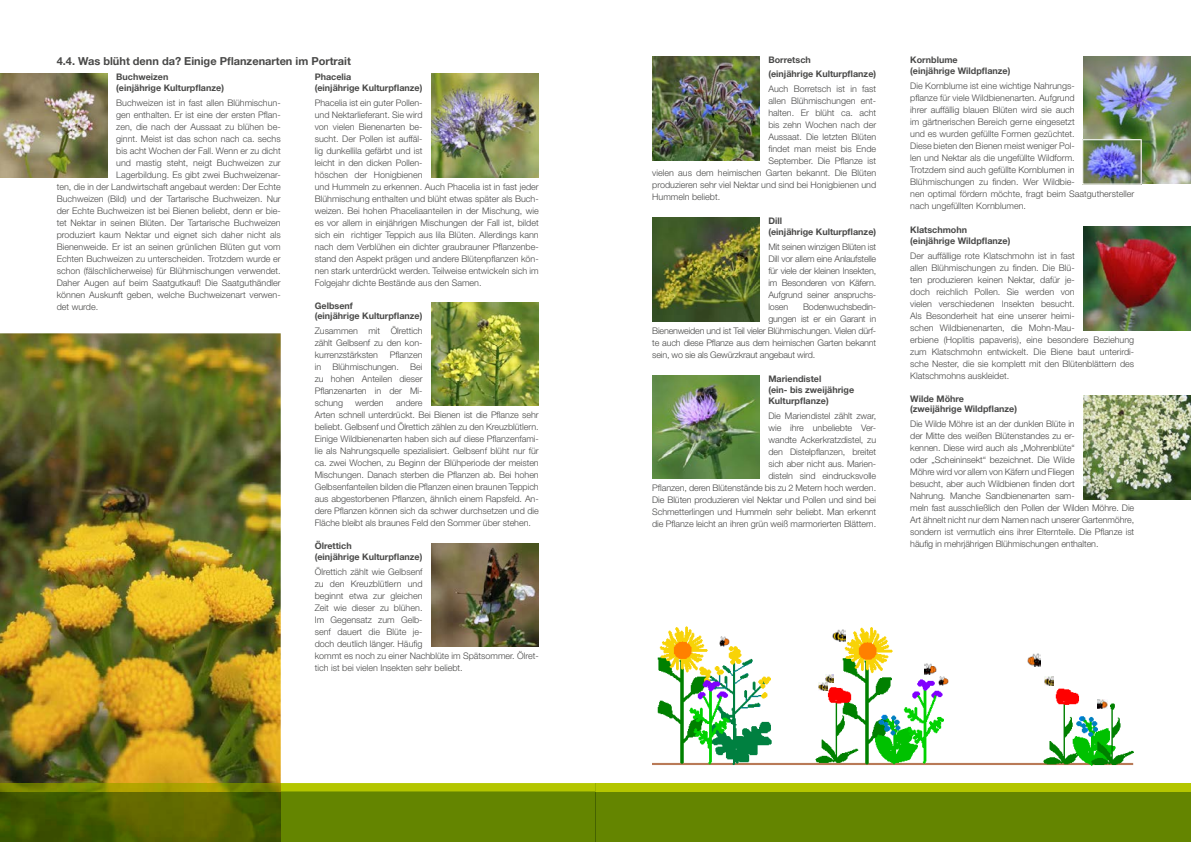
<style>
.page{position:relative;width:1191px;height:842px;background:#fff}
.page>*{position:absolute;margin:0;border:0;box-sizing:border-box;transform-origin:0 0}
.t1{font:700 11px "Helvetica Neue LT Std";color:#494948}
.t2{font:300 9px/12px "Helvetica Neue LT Std";color:#494948}
.t3{font:700 9px/10.8px "Helvetica Neue LT Std";color:#494948}
.t4{font:300 9px "Helvetica Neue LT Std";letter-spacing:-.02em;color:#494948}
</style>
<div class="page">
<img style="left:0;top:74px;width:108px;height:103px">
<img style="left:431px;top:74px;width:108px;height:103px">
<img style="left:431px;top:302px;width:108px;height:104px">
<img style="left:431px;top:543px;width:108px;height:104px">
<img style="left:652px;top:57px;width:108px;height:103px">
<img style="left:652px;top:218px;width:108px;height:103px">
<img style="left:1083px;top:227px;width:108px;height:103px">
<img style="left:1083px;top:396px;width:108px;height:103px">
<img style="left:652px;top:626px;width:482px;height:140px">
<svg style="left:832px;top:629px;width:13px;height:12px"></svg>
<svg style="left:818px;top:674px;width:15px;height:17px"></svg>
<svg style="left:1044px;top:676px;width:9px;height:9px"></svg>
<svg style="left:1027px;top:654px;width:13px;height:12px"></svg>
<svg style="left:1098px;top:700px;width:9px;height:9px"></svg>
<svg style="left:924px;top:663px;width:24px;height:23px"></svg>
<svg style="left:719px;top:637px;width:10px;height:9px"></svg>
<img style="left:0;top:333px;width:281px;height:450px">
<img style="left:1083px;top:57px;width:108px;height:127px">
<img style="left:1082px;top:139px;width:59px;height:46px">
<img style="left:652px;top:375px;width:108px;height:103px">
<div style="left:595px;top:791px;width:596px;height:51px;background:#648500"></div>
<div style="left:595px;top:783px;width:596px;height:8px;background:#b4c600"></div>
<div style="left:281px;top:791px;width:314px;height:51px;background:#648500"></div>
<img style="left:0;top:783px;width:281px;height:59px">
<svg style="left:281px;top:783px;width:314px;height:8px;background:#b4c601"></svg>
<p class="t1" style="left:57px;top:54px;width:296px">4.4. Was blüht denn da? Einige Pflanzenarten im Portrait</p>
<p class="t3" style="left:315px;top:71px;width:109px">Phacelia<br>(einjährige Kulturpflanze)</p>
<p class="t2" style="left:315px;top:96px;width:225px">Phacelia ist ein guter Pollen-<br>und Nektarlieferant. Sie wird<br>von vielen Bienenarten be-<br>sucht. Der Pollen ist auffäl-<br>lig dunkellila gefärbt und ist<br>leicht in den dicken Pollen-<br>höschen der Honigbienen<br>und Hummeln zu erkennen. Auch Phacelia ist in fast jeder Blühmischung enthalten und blüht etwas später als Buch&shy;weizen. Bei hohen Phaceliaanteilen in der Mischung, wie es vor allem in einjährigen Mischungen der Fall ist, bildet sich ein richtiger Teppich aus lila Blüten. Allerdings kann nach dem Verblühen ein dichter graubrauner Pflanzenbe&shy;stand den Aspekt prägen und andere Blütenpflanzen kön&shy;nen stark unterdrückt werden. Teilweise entwickeln sich im Folgejahr dichte Bestände aus den Samen.</p>
<p class="t3" style="left:315px;top:300px;width:109px">Gelbsenf<br>(einjährige Kulturpflanze)</p>
<p class="t2" style="left:315px;top:325px;width:109px;text-align:justify">Zusammen mit Ölrettich zählt Gelbsenf zu den kon&shy;kurrenzstärksten</p>
<p class="t3" style="left:116px;top:71px;width:109px">Buchweizen<br>(einjährige Kulturpflanze)</p>
<p class="t2" style="left:116px;top:96px;width:166px">Buchweizen ist in fast allen Blühmischun-</p>
<p class="t2" style="left:116px;top:108px;width:166px">gen enthalten. Er ist eine der ersten Pflan-</p>
<p class="t2" style="left:116px;top:120px;width:166px">zen, die nach der Aussaat zu blühen be-</p>
<p class="t2" style="left:116px;top:132px;width:166px">ginnt. Meist ist das schon nach ca. sechs</p>
<p class="t2" style="left:116px;top:144px;width:166px">bis acht Wochen der Fall. Wenn er zu dicht</p>
<p class="t2" style="left:116px;top:156px;width:166px">und mastig steht, neigt Buchweizen zur</p>
<p class="t2" style="left:116px;top:168px;width:166px">Lagerbildung. Es gibt zwei Buchweizenar-</p>
<p class="t2" style="left:57px;top:180px;width:225px">ten, die in der Landwirtschaft angebaut werden: Der Echte</p>
<p class="t2" style="left:57px;top:192px;width:225px">Buchweizen (Bild) und der Tartarische Buchweizen. Nur</p>
<p class="t2" style="left:57px;top:204px;width:225px">der Echte Buchweizen ist bei Bienen beliebt, denn er bie-</p>
<p class="t2" style="left:57px;top:216px;width:225px">tet Nektar in seinen Blüten. Der Tartarische Buchweizen</p>
<p class="t2" style="left:57px;top:228px;width:225px">produziert kaum Nektar und eignet sich daher nicht als</p>
<p class="t2" style="left:57px;top:240px;width:225px">Bienenweide. Er ist an seinen grünlichen Blüten gut vom</p>
<p class="t2" style="left:57px;top:252px;width:225px">Echten Buchweizen zu unterscheiden. Trotzdem wurde er</p>
<p class="t2" style="left:57px;top:264px;width:225px">schon (fälschlicherweise) für Blühmischungen verwendet.</p>
<p class="t2" style="left:57px;top:276px;width:225px">Daher Augen auf beim Saatgutkauf! Die Saatguthändler</p>
<p class="t2" style="left:57px;top:288px;width:225px">können Auskunft geben, welche Buchweizenart verwen-</p>
<p class="t2" style="left:57px;top:300px;width:43px">det wurde.</p>
<p class="t2" style="left:390px;top:349px;width:34px">Pflanzen</p>
<p class="t2" style="left:315px;top:361px;width:109px;text-align:justify;text-indent:95px">Bei zu hohen Anteilen dieser Pflanzenarten in der Mi&shy;schung</p>
<p class="t2" style="left:315px;top:361px;width:8px">in</p>
<p class="t2" style="left:332px;top:361px;width:68px">Blühmischungen.</p>
<p class="t2" style="left:315px;top:397px;width:225px;text-indent:81px">andere<br>Arten schnell unterdrückt. Bei Bienen ist die Pflanze sehr beliebt. Gelbsenf und Ölrettich zählen zu den Kreuzblütlern.<br>Einige Wildbienenarten haben sich auf diese Pflanzenfami&shy;lie als Nahrungsquelle spezialisiert. Gelbsenf blüht nur für ca. zwei Wochen, zu Beginn der Blühperiode der meisten Mischungen. Danach sterben die Pflanzen ab. Bei hohen Gelbsenfanteilen bilden die Pflanzen einen braunen Teppich aus abgestorbenen Pflanzen, ähnlich einem Rapsfeld. An&shy;dere Pflanzen können sich da schwer durchsetzen und die Fläche bleibt als braunes Feld den Sommer über stehen.</p>
<p class="t3" style="left:315px;top:540px;width:109px">Ölrettich<br>(einjährige Kulturpflanze)</p>
<p class="t2" style="left:315px;top:565px;width:225px">Ölrettich zählt wie Gelbsenf<br>zu den Kreuzblütlern und<br>beginnt etwa zur gleichen<br>Zeit wie dieser zu blühen.<br>Im Gegensatz zum Gelb-<br>senf dauert die Blüte je-<br>doch deutlich länger. Häufig<br>kommt es noch zu einer Nachblüte im Spätsommer. Ölret&shy;tich ist bei vielen Insekten sehr beliebt.</p>
<p class="t2" style="left:355px;top:397px;width:30px">werden</p>
<p class="t3" style="left:768px;top:53px;width:109px;line-height:13.6px">Borretsch<br>(einjährige Kulturpflanze)</p>
<p class="t2" style="left:768px;top:82px;width:109px">Auch Borretsch ist in fast</p>
<p class="t2" style="left:768px;top:94px;width:109px">allen Blüh mischun gen ent-</p>
<p class="t2" style="left:768px;top:106px;width:109px">halten. Er blüht ca. acht</p>
<p class="t2" style="left:768px;top:118px;width:109px">bis zehn Wochen nach der</p>
<p class="t2" style="left:768px;top:130px;width:109px">Aussaat. Die letzten Blüten</p>
<p class="t2" style="left:768px;top:142px;width:109px">findet man meist bis Ende</p>
<p class="t2" style="left:768px;top:154px;width:109px">September. Die Pflanze ist</p>
<p class="t2" style="left:652px;top:166px;width:225px">vielen aus dem heimischen Garten bekannt. Die Blüten</p>
<p class="t2" style="left:652px;top:178px;width:225px">produzieren sehr viel Nektar und sind bei Honigbienen und</p>
<p class="t2" style="left:652px;top:190px;width:70px">Hummeln beliebt.</p>
<p class="t3" style="left:768px;top:215px;width:109px">Dill<br>(einjährige Kulturpflanze)</p>
<p class="t2" style="left:768px;top:240px;width:109px;text-align:justify">Mit seinen winzigen Blüten ist Dill vor allem eine Anlaufstelle für viele der kleinen Insekten, im Besonderen von Käfern.<br>Aufgrund seiner anspruchs&shy;losen</p>
<p class="t4" style="left:803px;top:301px;width:75px">Bodenwuchsbedin-</p>
<p class="t4" style="left:768px;top:313px;width:109px">gungen ist er ein Garant in</p>
<p class="t4" style="left:652px;top:325px;width:225px">Bienenweiden und ist Teil vieler Blühmischungen. Vielen dürf-</p>
<p class="t4" style="left:652px;top:337px;width:225px">te auch diese Pflanze aus dem heimischen Garten bekannt</p>
<p class="t4" style="left:652px;top:349px;width:164px">sein, wo sie als Gewürzkraut angebaut wird.</p>
<p class="t3" style="left:768px;top:373px;width:87px">Mariendistel<br>(ein- bis zweijährige<br>Kulturpflanze)</p>
<p class="t2" style="left:652px;top:409px;width:225px;text-align:right">Die Mariendistel zählt zwar,<br>wie ihre unbeliebte Ver-<br>wandte Ackerkratzdistel, zu<br>den Distelpflanzen, breitet<br>sich aber nicht aus. Marien-<br>disteln sind eindrucksvolle<br>Pflanzen, deren Blütenstände bis zu 2 Metern hoch werden.<br>Die Blüten produzieren viel Nektar und Pollen und sind bei Schmetterlingen und Hummeln sehr beliebt. Man erkennt die Pflanze leicht an ihren grün weiß marmorierten Blättern.</p>
<p class="t3" style="left:910px;top:54px;width:102px">Kornblume<br>(einjährige Wildpflanze)</p>
<p class="t2" style="left:910px;top:79px;width:225px">Die Kornblume ist eine wichtige Nahrungs-<br>pflanze für viele Wildbienenarten. Aufgrund<br>ihrer auffällig blauen Blüten wird sie auch<br>im gärtnerischen Bereich gerne eingesetzt<br>und es wurden gefüllte Formen gezüchtet.<br>Diese bieten den Bienen meist weniger Pol-<br>len und Nektar als die ungefüllte Wildform.<br>Trotzdem sind auch gefüllte Kornblumen in Blühmischungen zu finden. Wer Wildbie-<br>nen optimal fördern möchte, fragt beim Saatguthersteller nach ungefüllten Kornblumen.</p>
<p class="t3" style="left:910px;top:224px;width:102px">Klatschmohn (einjährige Wildpflanze)</p>
<p class="t2" style="left:910px;top:249px;width:225px">Der auffällige rote Klatschmohn ist in fast<br>allen Blüh mischun gen zu finden. Die Blü-<br>ten produzieren keinen Nektar, dafür je-<br>doch reichlich Pollen. Sie werden von<br>vielen verschiedenen Insekten besucht.<br>Als Besonderheit hat eine unserer heimi-<br>schen Wildbienenarten, die Mohn-Mau-<br>erbiene (Hoplitis papaveris), eine besondere Beziehung zum Klatschmohn entwickelt. Die Biene baut unterirdi&shy;sche Nester, die sie komplett mit den Blütenblättern des Klatschmohns auskleidet.</p>
<p class="t3" style="left:910px;top:393px;width:108px">Wilde Möhre (zweijährige Wildpflanze)</p>
<p class="t2" style="left:910px;top:418px;width:225px">Die Wilde Möhre ist an der dunklen Blüte in<br>der Mitte des weißen Blütenstandes zu er-<br>kennen. Diese wird auch als „Mohrenblüte“<br>oder „Scheininsekt“ bezeichnet. Die Wilde<br>Möhre wird vor allem von Käfern und Fliegen<br>besucht, aber auch Wildbienen finden dort<br>Nahrung. Manche Sandbienenarten sam-<br>meln fast ausschließlich den Pollen der Wilden Möhre. Die Art ähnelt nicht nur dem Namen nach unserer Gartenmöhre, sondern ist vermutlich eins ihrer Elternteile. Die Pflanze ist häufig in mehrjährigen Blühmischungen enthalten.</p>
</div>
